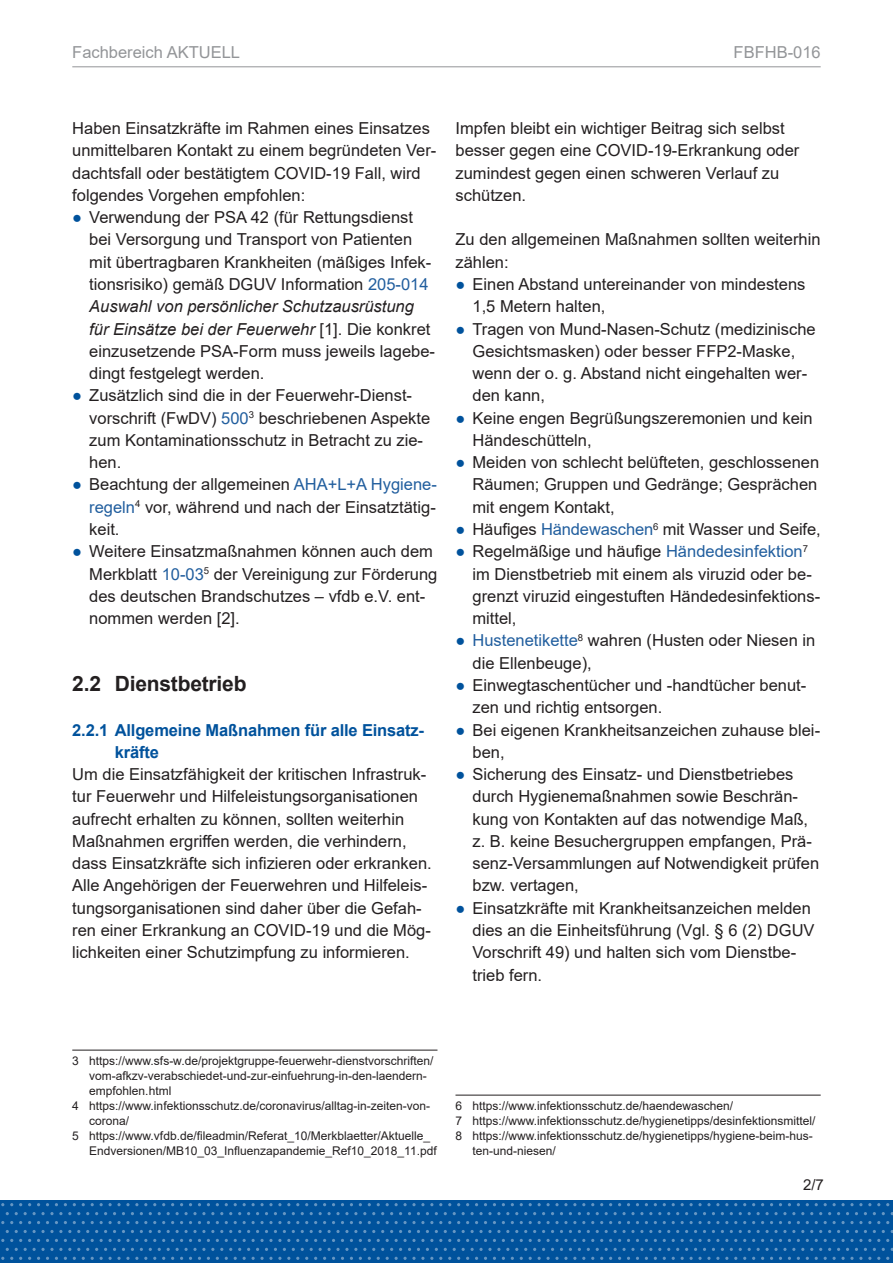
<style>
.page{position:relative;width:893px;height:1263px;background:#fff}
.page>*{position:absolute;margin:0;border:0;box-sizing:border-box;transform-origin:0 0}
.t1{font:700 21px "Arial";letter-spacing:-.01em;color:#231f20}
._02_Fließtext_Fließtext{font:16.5px/22.4px "Arial";color:#231f20}
.t2{font:700 16.5px/22.2px "Arial";letter-spacing:-.01em;color:#00529c}
.t3{font:16.5px "Arial";color:#939598}
.t4{font:15px "Arial";color:#231f20}
.t5{font:12px/15px "Arial";color:#231f20}
.s1{color:#00529c}
.s2{color:#215e9e}
.s3{font-style:italic}
</style>
<div class="page">
<div style="left:0;top:1200px;width:893px;height:63px;background:#00529c"></div>
<svg style="left:243px;top:1203px;width:38px;height:3px"></svg>
<svg style="left:386px;top:1203px;width:47px;height:3px"></svg>
<svg style="left:538px;top:1203px;width:38px;height:3px"></svg>
<svg style="left:681px;top:1203px;width:38px;height:3px"></svg>
<svg style="left:824px;top:1203px;width:38px;height:3px"></svg>
<svg style="left:243px;top:1221px;width:38px;height:3px"></svg>
<svg style="left:386px;top:1221px;width:47px;height:3px"></svg>
<svg style="left:538px;top:1221px;width:38px;height:3px"></svg>
<svg style="left:681px;top:1221px;width:38px;height:3px"></svg>
<svg style="left:824px;top:1221px;width:38px;height:3px"></svg>
<svg style="left:243px;top:1239px;width:38px;height:3px"></svg>
<svg style="left:386px;top:1239px;width:47px;height:3px"></svg>
<svg style="left:538px;top:1239px;width:38px;height:3px"></svg>
<svg style="left:681px;top:1239px;width:38px;height:3px"></svg>
<svg style="left:824px;top:1239px;width:38px;height:3px"></svg>
<svg style="left:243px;top:1257px;width:38px;height:3px"></svg>
<svg style="left:386px;top:1257px;width:47px;height:3px"></svg>
<svg style="left:538px;top:1257px;width:38px;height:3px"></svg>
<svg style="left:681px;top:1257px;width:38px;height:3px"></svg>
<svg style="left:824px;top:1257px;width:38px;height:3px"></svg>
<svg style="left:176px;top:1212px;width:38px;height:3px"></svg>
<svg style="left:319px;top:1212px;width:38px;height:3px"></svg>
<svg style="left:462px;top:1212px;width:38px;height:3px"></svg>
<svg style="left:605px;top:1212px;width:38px;height:3px"></svg>
<svg style="left:748px;top:1212px;width:38px;height:3px"></svg>
<svg style="left:176px;top:1230px;width:38px;height:3px"></svg>
<svg style="left:319px;top:1230px;width:38px;height:3px"></svg>
<svg style="left:462px;top:1230px;width:38px;height:3px"></svg>
<svg style="left:605px;top:1230px;width:38px;height:3px"></svg>
<svg style="left:748px;top:1230px;width:38px;height:3px"></svg>
<svg style="left:176px;top:1248px;width:38px;height:3px"></svg>
<svg style="left:319px;top:1248px;width:38px;height:3px"></svg>
<svg style="left:462px;top:1248px;width:38px;height:3px"></svg>
<svg style="left:605px;top:1248px;width:38px;height:3px"></svg>
<svg style="left:748px;top:1248px;width:38px;height:3px"></svg>
<svg style="left:100px;top:1203px;width:38px;height:3px"></svg>
<svg style="left:100px;top:1221px;width:38px;height:3px"></svg>
<svg style="left:100px;top:1239px;width:38px;height:3px"></svg>
<svg style="left:100px;top:1257px;width:38px;height:3px"></svg>
<svg style="left:33px;top:1212px;width:38px;height:3px"></svg>
<svg style="left:33px;top:1230px;width:38px;height:3px"></svg>
<svg style="left:33px;top:1248px;width:38px;height:3px"></svg>
<hr style="left:72px;top:1050px;width:365px;height:1px;background:#231f20">
<hr style="left:455px;top:1095px;width:366px;height:1px;background:#231f20">
<hr style="left:72px;top:66px;width:749px;height:1px;background:#939598">
<p class="t3" style="left:72px;top:41px;width:169px">Fachbereich AKTUELL</p>
<p class="t3" style="left:734px;top:41px;width:89px">FBFHB-016</p>
<p class="_02_Fließtext_Fließtext" style="left:72px;top:117px;width:366px">Haben Einsatzkräfte im Rahmen eines Einsatzes unmittelbaren Kontakt zu einem begründeten Ver&shy;dachtsfall oder bestätigtem COVID-19 Fall, wird folgendes Vorgehen empfohlen:</p>
<p class="_02_Fließtext_Fließtext" style="left:89px;top:206px;width:347px;text-indent:-17px"><span class="s1">●</span> Verwendung der PSA 42 (für Rettungsdienst bei Versorgung und Transport von Patienten mit übertragbaren Krankheiten (mäßiges Infek&shy;tionsrisiko) gemäß DGUV Information <span class="s2">205-014<br></span><span class="s3">Auswahl von persönlicher Schutzausrüstung für Einsätze bei der Feuerwehr</span> [1]. Die konkret einzusetzende PSA-Form muss jeweils lagebe&shy;dingt festgelegt werden.</p>
<p class="_02_Fließtext_Fließtext" style="left:89px;top:384px;width:342px;text-indent:-17px"><span class="s1">●</span> Zusätzlich sind die in der Feuerwehr-Dienst&shy;vorschrift (FwDV) <span class="s2">500</span><sup>3</sup> beschriebenen Aspekte zum Kontaminationsschutz in Betracht zu zie&shy;hen.</p>
<p class="_02_Fließtext_Fließtext" style="left:89px;top:473px;width:349px;text-align:justify;text-indent:-17px"><span class="s1">●</span> Beachtung der allgemeinen <span class="s2">AHA+L+A Hygiene&shy;regeln</span><sup>4</sup> vor, während und nach der Einsatztätig&shy;keit.</p>
<p class="_02_Fließtext_Fließtext" style="left:89px;top:540px;width:350px;text-indent:-17px"><span class="s1">●</span> Weitere Einsatzmaßnahmen können auch dem Merkblatt <span class="s2">10-03</span><sup>5</sup> der Vereinigung zur Förderung des deutschen Brandschutzes – vfdb e.V. ent&shy;nommen werden [2].</p>
<p class="t1" style="left:72px;top:669px;width:176px">2.2 Dienstbetrieb</p>
<p class="t2" style="left:115px;top:719px;width:311px;text-indent:-43px">2.2.1 Allgemeine Maßnahmen für alle Einsatz&shy;kräfte</p>
<p class="_02_Fließtext_Fließtext" style="left:72px;top:763px;width:361px">Um die Einsatzfähigkeit der kritischen Infrastruk&shy;tur Feuerwehr und Hilfeleistungsorganisationen aufrecht erhalten zu können, sollten weiterhin Maßnahmen ergriffen werden, die verhindern, dass Einsatzkräfte sich infizieren oder erkranken.<br>Alle Angehörigen der Feuerwehren und Hilfeleis&shy;tungsorganisationen sind daher über die Gefah&shy;ren einer Erkrankung an COVID-19 und die Mög&shy;lichkeiten einer Schutzimpfung zu informieren.</p>
<p class="_02_Fließtext_Fließtext" style="left:455px;top:117px;width:345px">Impfen bleibt ein wichtiger Beitrag sich selbst besser gegen eine COVID-19-Erkrankung oder zumindest gegen einen schweren Verlauf zu schützen.</p>
<p class="_02_Fließtext_Fließtext" style="left:455px;top:228px;width:366px">Zu den allgemeinen Maßnahmen sollten weiterhin zählen:</p>
<p class="_02_Fließtext_Fließtext" style="left:472px;top:273px;width:334px;text-indent:-17px"><span class="s1">●</span> Einen Abstand untereinander von mindestens<br>1,5 Metern halten,</p>
<p class="_02_Fließtext_Fließtext" style="left:472px;top:317px;width:345px;text-indent:-17px"><span class="s1">●</span> Tragen von Mund-Nasen-Schutz (medizinische Gesichtsmasken) oder besser FFP2-Maske, wenn der o. g. Abstand nicht eingehalten wer&shy;den kann,</p>
<p class="_02_Fließtext_Fließtext" style="left:472px;top:407px;width:342px;text-indent:-17px"><span class="s1">●</span> Keine engen Begrüßungszeremonien und kein<br>Händeschütteln,</p>
<p class="_02_Fließtext_Fließtext" style="left:472px;top:451px;width:348px;text-align:justify;text-indent:-17px"><span class="s1">●</span> Meiden von schlecht belüfteten, geschlossenen Räumen; Gruppen und Gedränge; Gesprächen mit engem Kontakt,</p>
<p class="_02_Fließtext_Fließtext" style="left:455px;top:518px;width:367px"><span class="s1">●</span> Häufiges <span class="s2">Händewaschen</span><sup>6</sup> mit Wasser und Seife,</p>
<p class="_02_Fließtext_Fließtext" style="left:472px;top:540px;width:349px;text-indent:-17px"><span class="s1">●</span> Regelmäßige und häufige <span class="s2">Händedesinfektion</span><sup>7 </sup>im Dienstbetrieb mit einem als viruzid oder be&shy;grenzt viruzid eingestuften Händedesinfektions&shy;mittel,</p>
<p class="_02_Fließtext_Fließtext" style="left:472px;top:629px;width:344px;text-indent:-17px"><span class="s1">●</span> <span class="s2">Hustenetikette</span><sup>8</sup> wahren (Husten oder Niesen in die Ellenbeuge),</p>
<p class="_02_Fließtext_Fließtext" style="left:472px;top:674px;width:335px;text-indent:-17px"><span class="s1">●</span> Einwegtaschentücher und -handtücher benut&shy;zen und richtig entsorgen.</p>
<p class="_02_Fließtext_Fließtext" style="left:472px;top:718px;width:349px;text-indent:-17px"><span class="s1">●</span> Bei eigenen Krankheitsanzeichen zuhause blei&shy;ben,</p>
<p class="_02_Fließtext_Fließtext" style="left:472px;top:763px;width:348px;text-indent:-17px"><span class="s1">●</span> Sicherung des Einsatz- und Dienstbetriebes durch Hygienemaßnahmen sowie Beschrän&shy;kung von Kontakten auf das notwendige Maß, z. B. keine Besuchergruppen empfangen, Prä&shy;senz-Versammlungen auf Notwendigkeit prüfen bzw. vertagen,</p>
<p class="_02_Fließtext_Fließtext" style="left:472px;top:897px;width:344px;text-indent:-17px"><span class="s1">●</span> Einsatzkräfte mit Krankheitsanzeichen melden dies an die Einheitsführung (Vgl. § 6 (2) DGUV Vorschrift 49) und halten sich vom Dienstbe&shy;trieb fern.</p>
<p class="t5" style="left:89px;top:1053px;width:346px;text-indent:-17px">3 https://www.sfs-w.de/projektgruppe-feuerwehr-dienstvorschriften/ vom-afkzv-verabschiedet-und-zur-einfuehrung-in-den-laendern&shy;empfohlen.html</p>
<p class="t5" style="left:89px;top:1098px;width:342px;text-indent:-17px">4 https://www.infektionsschutz.de/coronavirus/alltag-in-zeiten-von&shy;corona/</p>
<p class="t5" style="left:89px;top:1128px;width:349px;text-indent:-17px">5 https://www.vfdb.de/fileadmin/Referat_10/Merkblaetter/Aktuelle_<br>Endversionen/MB10_03_Influenzapandemie_Ref10_2018_11.pdf</p>
<p class="t5" style="left:455px;top:1098px;width:279px">6 https://www.infektionsschutz.de/haendewaschen/</p>
<p class="t5" style="left:455px;top:1113px;width:361px">7 https://www.infektionsschutz.de/hygienetipps/desinfektionsmittel/</p>
<p class="t5" style="left:472px;top:1128px;width:342px;text-indent:-17px">8 https://www.infektionsschutz.de/hygienetipps/hygiene-beim-hus&shy;ten-und-niesen/</p>
<p class="t4" style="left:803px;top:1175px;width:22px">2/7</p>
</div>
